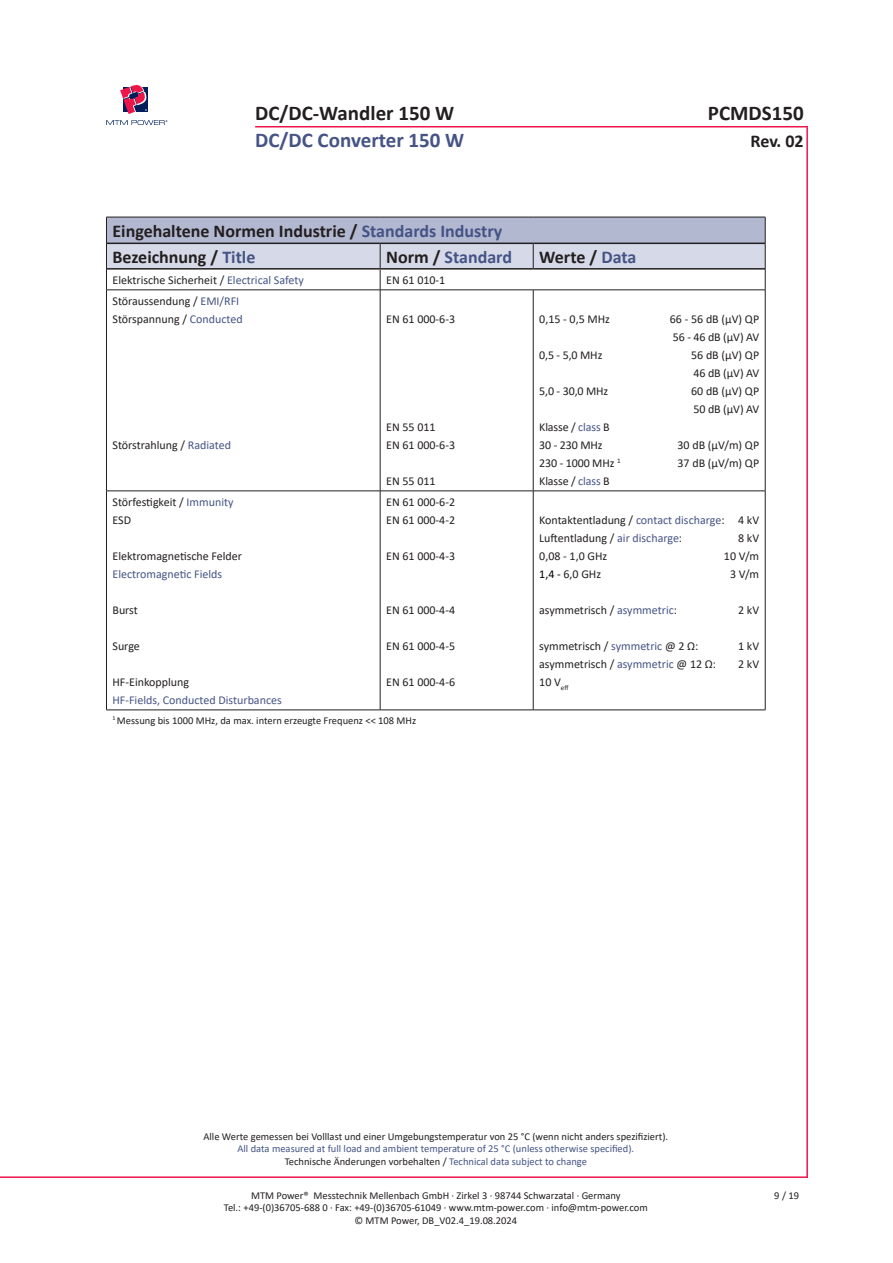
<style>
.page{position:relative;width:893px;height:1263px;background:#fff}
.page>*{position:absolute;margin:0;border:0;box-sizing:border-box;transform-origin:0 0}
.t1{font:700 21px "Calibri";color:#231f20}
.t2{font:700 21px "Calibri";color:#455485}
.t3{font:700 18px "Calibri";color:#231f20}
.t4{font:700 18px "Calibri";color:#455485}
.t5{font:12px/18px "Calibri";color:#231f20}
.t6{font:12px "Calibri";color:#455485}
.t7{font:10.5px/12.6px "Calibri";color:#231f20;text-align:center}
.t8{font:10.5px/12.6px "Calibri";color:#455485;text-align:center}
.s1{color:#455485}
.s2{color:#231f20}
.s3{color:#000001}
</style>
<div class="page">
<hr style="left:806px;top:127px;width:2px;height:1051px;background:#ed164b">
<hr style="left:0;top:1176px;width:808px;height:2px;background:#ed164b">
<hr style="left:255px;top:126px;width:553px;height:1px;background:#ed164b">
<svg style="left:106px;top:85px;width:61px;height:40px"></svg>
<hr style="left:106px;top:290px;width:274px;height:1px;background:#231f20">
<hr style="left:380px;top:290px;width:153px;height:1px;background:#231f20">
<hr style="left:380px;top:290px;width:1px;height:201px;background:#231f20">
<hr style="left:533px;top:290px;width:232px;height:1px;background:#231f20">
<hr style="left:533px;top:290px;width:1px;height:201px;background:#231f20">
<hr style="left:765px;top:290px;width:1px;height:201px;background:#231f20">
<svg style="left:106px;top:217px;width:660px;height:73px"></svg>
<hr style="left:106px;top:290px;width:1px;height:201px;background:#231f20">
<hr style="left:107px;top:268px;width:273px;height:2px;background:#231f20">
<hr style="left:380px;top:268px;width:153px;height:2px;background:#231f20">
<hr style="left:533px;top:268px;width:232px;height:2px;background:#231f20">
<hr style="left:107px;top:243px;width:273px;height:1px;background:#231f20">
<hr style="left:380px;top:243px;width:153px;height:1px;background:#231f20">
<hr style="left:533px;top:243px;width:232px;height:1px;background:#231f20">
<hr style="left:106px;top:491px;width:274px;height:1px;background:#231f20">
<hr style="left:106px;top:491px;width:1px;height:219px;background:#231f20">
<hr style="left:380px;top:491px;width:153px;height:1px;background:#231f20">
<hr style="left:380px;top:491px;width:1px;height:219px;background:#231f20">
<hr style="left:533px;top:491px;width:232px;height:1px;background:#231f20">
<hr style="left:533px;top:491px;width:1px;height:219px;background:#231f20">
<hr style="left:765px;top:491px;width:1px;height:219px;background:#231f20">
<hr style="left:106px;top:710px;width:274px;height:1px;background:#231f20">
<hr style="left:380px;top:710px;width:153px;height:1px;background:#231f20">
<hr style="left:533px;top:710px;width:232px;height:1px;background:#231f20">
<p class="t1" style="left:255px;top:98px;width:201px">DC/DC-Wandler 150 W</p>
<p class="t1" style="left:708px;top:98px;width:97px">PCMDS150</p>
<p class="t2" style="left:255px;top:125px;width:211px">DC/DC Converter 150 W</p>
<p class="t3" style="left:750px;top:128px;width:55px">Rev. 02</p>
<p class="t3" style="left:112px;top:218px;width:391px">Eingehaltene Normen Industrie / <span class="s1">Standards Industry</span></p>
<p class="t3" style="left:112px;top:244px;width:144px">Bezeichnung / <span class="s1">Title</span></p>
<p class="t4" style="left:386px;top:244px;width:127px"><span class="s2">Norm /</span> Standard</p>
<p class="t3" style="left:539px;top:244px;width:99px">Werte / <span class="s1">Data</span></p>
<p class="t5" style="left:112px;top:271px;width:193px">Elektrische Sicherheit / <span class="s1">Electrical Safety</span></p>
<p class="t5" style="left:386px;top:271px;width:61px">EN 61 010-1</p>
<p class="t5" style="left:112px;top:292px;width:128px">Störaussendung / <span class="s1">EMI/RFI</span></p>
<p class="t5" style="left:112px;top:310px;width:132px">Störspannung / <span class="s1">Conducted</span></p>
<p class="t5" style="left:539px;top:310px;width:72px">0,15 - 0,5 MHz</p>
<p class="t5" style="left:670px;top:310px;width:91px">66 - 56 dB (µV) QP</p>
<p class="t5" style="left:673px;top:328px;width:88px">56 - 46 dB (µV) AV</p>
<p class="t5" style="left:539px;top:346px;width:65px">0,5 - 5,0 MHz</p>
<p class="t5" style="left:691px;top:346px;width:70px">56 dB (µV) QP</p>
<p class="t5" style="left:694px;top:364px;width:67px">46 dB (µV) AV</p>
<p class="t5" style="left:539px;top:382px;width:71px">5,0 - 30,0 MHz</p>
<p class="t5" style="left:691px;top:382px;width:70px">60 dB (µV) QP</p>
<p class="t5" style="left:694px;top:400px;width:67px">50 dB (µV) AV</p>
<p class="t5" style="left:539px;top:418px;width:72px">Klasse / <span class="s1">class</span> B</p>
<p class="t5" style="left:539px;top:436px;width:65px">30 - 230 MHz</p>
<p class="t5" style="left:677px;top:436px;width:83px">30 dB (µV/m) QP</p>
<p class="t5" style="left:539px;top:454px;width:83px">230 - 1000 MHz <sup>1</sup></p>
<p class="t5" style="left:677px;top:454px;width:83px">37 dB (µV/m) QP</p>
<p class="t5" style="left:539px;top:472px;width:72px">Klasse / <span class="s1">class</span> B</p>
<p class="t5" style="left:386px;top:310px;width:70px">EN 61 000-6-3</p>
<p class="t5" style="left:386px;top:418px;width:70px">EN 55 011<br>EN 61 000-6-3</p>
<p class="t5" style="left:386px;top:472px;width:51px">EN 55 011</p>
<p class="t5" style="left:112px;top:436px;width:120px">Störstrahlung / <span class="s1">Radiated</span></p>
<p class="t5" style="left:112px;top:493px;width:123px">Störfestigkeit / <span class="s1">Immunity</span></p>
<p class="t5" style="left:112px;top:511px;width:20px">ESD</p>
<p class="t5" style="left:112px;top:547px;width:131px">Elektromagnetische Felder</p>
<p class="t6" style="left:112px;top:565px;width:111px">Electromagnetic Fields</p>
<p class="t5" style="left:112px;top:601px;width:27px">Burst</p>
<p class="t5" style="left:112px;top:637px;width:29px">Surge</p>
<p class="t5" style="left:112px;top:673px;width:78px">HF-Einkopplung</p>
<p class="t6" style="left:112px;top:691px;width:171px">HF-Fields, Conducted Disturbances</p>
<p class="t5" style="left:386px;top:493px;width:70px">EN 61 000-6-2</p>
<p class="t5" style="left:386px;top:511px;width:70px">EN 61 000-4-2</p>
<p class="t5" style="left:386px;top:547px;width:70px">EN 61 000-4-3</p>
<p class="t5" style="left:386px;top:601px;width:70px">EN 61 000-4-4</p>
<p class="t5" style="left:386px;top:637px;width:70px">EN 61 000-4-5</p>
<p class="t5" style="left:386px;top:673px;width:70px">EN 61 000-4-6</p>
<p class="t7" style="left:112px;top:714px;width:305px"><sup>1</sup> Messung bis 1000 MHz, da max. intern erzeugte Frequenz &lt;&lt; 108 MHz</p>
<p class="t5" style="left:539px;top:511px;width:221px">Kontaktentladung / <span class="s1">contact discharge</span>: 4 kV</p>
<p class="t5" style="left:539px;top:529px;width:144px">Luftentladung / <span class="s1">air discharge</span>:</p>
<p class="t5" style="left:738px;top:529px;width:23px">8 kV</p>
<p class="t5" style="left:539px;top:547px;width:70px">0,08 - 1,0 GHz</p>
<p class="t5" style="left:724px;top:547px;width:37px">10 V/m</p>
<p class="t5" style="left:539px;top:565px;width:63px"><span class="s3">1,4 -</span> 6,0 GHz</p>
<p class="t5" style="left:730px;top:565px;width:31px">3 V/m</p>
<p class="t5" style="left:539px;top:601px;width:139px">asymmetrisch / <span class="s1">asymmetric</span>:</p>
<p class="t5" style="left:738px;top:601px;width:23px">2 kV</p>
<p class="t5" style="left:539px;top:637px;width:161px">symmetrisch / <span class="s1">symmetric</span> @ 2 Ω:</p>
<p class="t5" style="left:738px;top:637px;width:23px">1 kV</p>
<p class="t5" style="left:539px;top:655px;width:178px">asymmetrisch / <span class="s1">asymmetric</span> @ 12 Ω:</p>
<p class="t5" style="left:738px;top:655px;width:23px">2 kV</p>
<p class="t5" style="left:539px;top:673px;width:31px">10 V<sub>eff</sub></p>
<p class="t7" style="left:203px;top:1129px;width:466px">Alle Werte gemessen bei Volllast und einer Umgebungstemperatur von 25 °C (wenn nicht anders spezifiziert).</p>
<p class="t8" style="left:237px;top:1142px;width:398px">All data measured at full load and ambient temperature of 25 °C (unless otherwise specified).<br><span class="s2">Technische Änderungen vorbehalten /</span> Technical data subject to change</p>
<p class="t7" style="left:224px;top:1188px;width:426px">MTM Power® Messtechnik Mellenbach GmbH · Zirkel 3 · 98744 Schwarzatal · Germany<br>Tel.: +49-(0)36705-688 0 · Fax: +49-(0)36705-61049 · www.mtm-power.com · info@mtm-power.com © MTM Power, DB_V02.4_19.08.2024</p>
<p class="t7" style="left:774px;top:1188px;width:26px">9 / 19</p>
</div>
